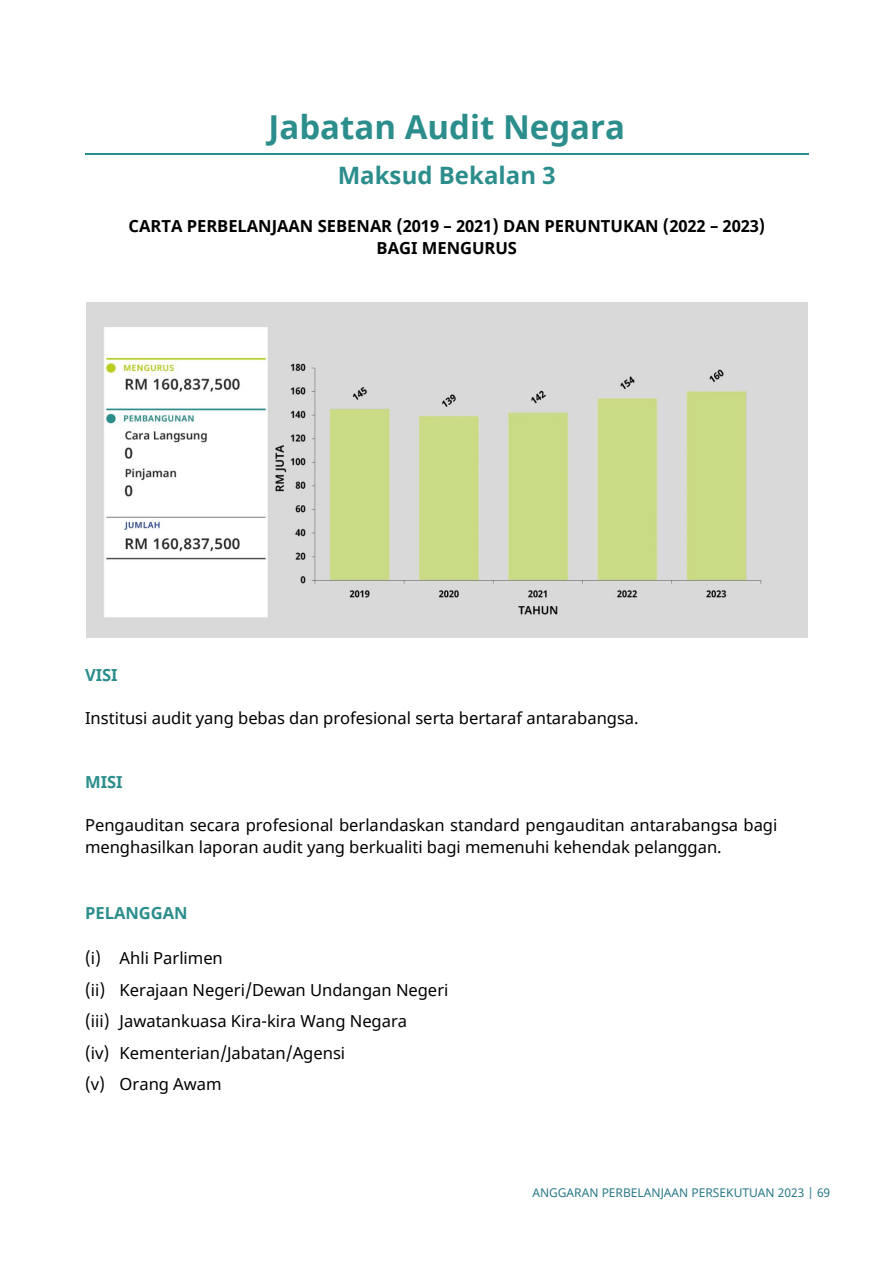
<style>
.page{position:relative;width:894px;height:1264px;background:#fff}
.page>*{position:absolute;margin:0;border:0;box-sizing:border-box;transform-origin:0 0}
.t1{font:700 33px "Noto Sans";color:#2c8e8c}
.t2{font:700 24px "Noto Sans";letter-spacing:-.005em;color:#2c8e8c}
.t3{font:16.5px/22.5px "Noto Sans";color:#000}
.t4{font:700 16.5px "Noto Sans";letter-spacing:-.005em;color:#000}
.t5{font:700 16.5px "Noto Sans";color:#2c8e8c}
.t6{font:12px "Noto Sans";color:#297887}
</style>
<div class="page">
<hr style="left:85px;top:153px;width:723px;height:1px;background:#2c8e8c">
<img style="left:87px;top:302px;width:719px;height:335px">
<p class="t1" style="left:268px;top:103px;width:358px">Jabatan Audit Negara</p>
<p class="t2" style="left:338px;top:158px;width:219px">Maksud Bekalan 3</p>
<p class="t4" style="left:129px;top:214px;width:638px">CARTA PERBELANJAAN SEBENAR (2019 – 2021) DAN PERUNTUKAN (2022 – 2023)</p>
<p class="t4" style="left:376px;top:237px;width:142px">BAGI MENGURUS</p>
<h1 class="t5" style="left:85px;top:663px;width:34px">VISI</h1>
<p class="t3" style="left:85px;top:707px;width:555px">Institusi audit yang bebas dan profesional serta bertaraf antarabangsa.</p>
<h1 class="t5" style="left:85px;top:770px;width:39px">MISI</h1>
<p class="t3" style="left:85px;top:814px;width:694px">Pengauditan secara profesional berlandaskan standard pengauditan antarabangsa bagi menghasilkan laporan audit yang berkualiti bagi memenuhi kehendak pelanggan.</p>
<h1 class="t5" style="left:85px;top:901px;width:104px">PELANGGAN</h1>
<p class="t3" style="left:85px;top:947px;width:139px">(i) Ahli Parlimen</p>
<p class="t3" style="left:85px;top:978px;width:365px">(ii) Kerajaan Negeri/Dewan Undangan Negeri</p>
<p class="t3" style="left:85px;top:1010px;width:323px">(iii) Jawatankuasa Kira-kira Wang Negara</p>
<p class="t3" style="left:85px;top:1041px;width:262px">(iv) Kementerian/Jabatan/Agensi</p>
<p class="t3" style="left:85px;top:1073px;width:138px">(v) Orang Awam</p>
<p class="t6" style="left:532px;top:1184px;width:299px">ANGGARAN PERBELANJAAN PERSEKUTUAN 2023 | 69</p>
</div>
